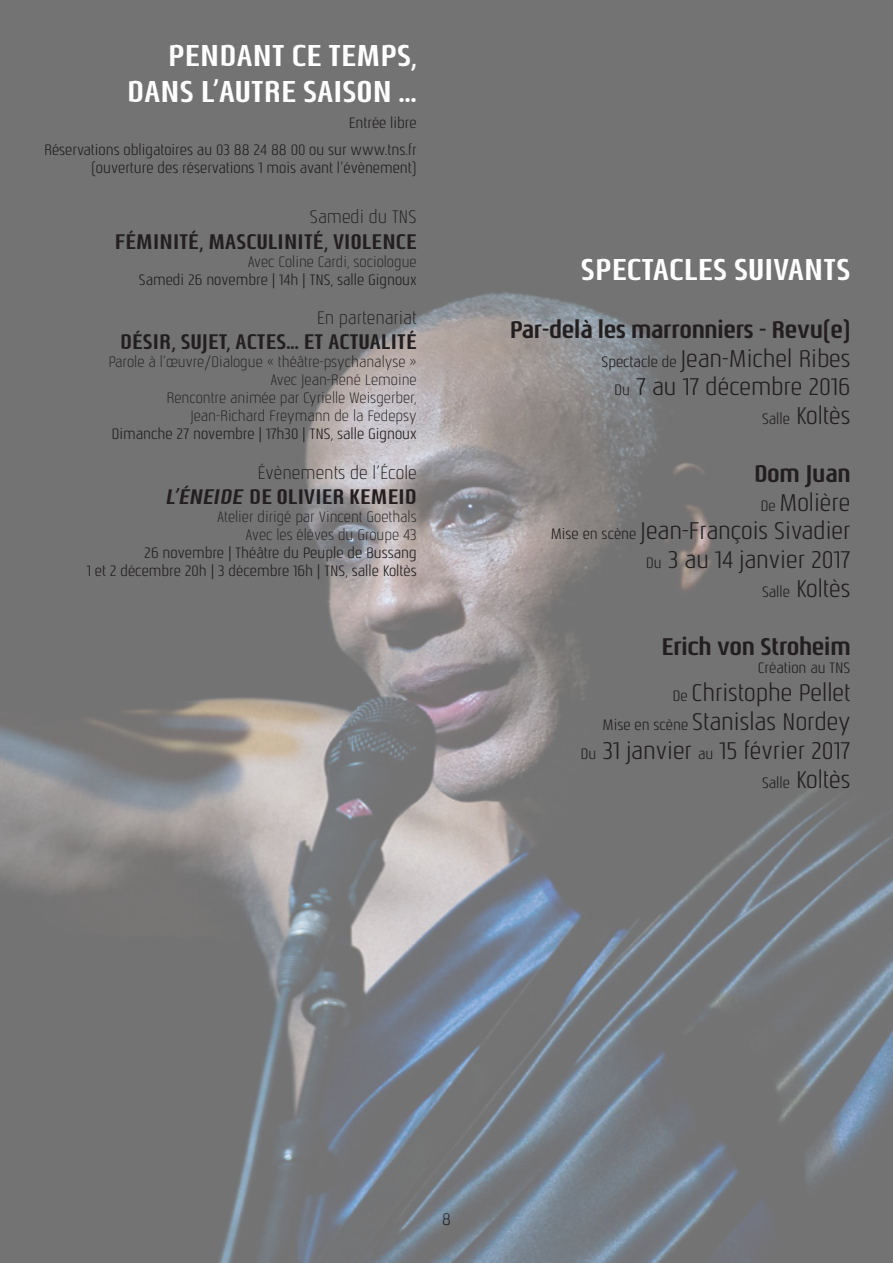
<style>
.page{position:relative;width:893px;height:1263px;background:#fff}
.page>*{position:absolute;margin:0;border:0;box-sizing:border-box;transform-origin:0 0}
.t1{font:700 30px "Nautikka";letter-spacing:.01em;color:#fff}
.t2{font:24px "Nautikka";color:#231f20}
.t3{font:700 24px "Nautikka";color:#231f20}
.t4{font:700 21px "Nautikka";letter-spacing:.01em;color:#231f20}
.t5{font:300 18px "Nautikka";color:#231f20}
.t6{font:300 16.5px "Nautikka";color:#231f20}
.t7{font:15px/18px "Nautikka";color:#231f20;text-align:right}
.t8{font:300 15px "Nautikka";color:#231f20}
.s1{font-style:italic}
.s2{font-size:15px}
</style>
<div class="page">
<img style="left:0;top:0;width:893px;height:1263px">
<p class="t1" style="left:168px;top:37px;width:250px">PENDANT CE TEMPS,</p>
<p class="t1" style="left:127px;top:73px;width:291px">DANS L’AUTRE SAISON ...</p>
<p class="t7" style="left:349px;top:114px;width:70px">Entrée libre</p>
<p class="t7" style="left:44px;top:141px;width:374px">Réservations obligatoires au 03 88 24 88 00 ou sur www.tns.fr (ouverture des réservations 1 mois avant l’évènement)</p>
<p class="t5" style="left:310px;top:206px;width:108px">Samedi du TNS</p>
<p class="t4" style="left:115px;top:228px;width:303px">FÉMINITÉ, MASCULINITÉ, VIOLENCE</p>
<p class="t8" style="left:248px;top:252px;width:170px">Avec Coline Cardi, sociologue</p>
<p class="t7" style="left:139px;top:270px;width:279px">Samedi 26 novembre | 14h | TNS, salle Gignoux</p>
<p class="t5" style="left:317px;top:307px;width:102px">En partenariat</p>
<p class="t4" style="left:120px;top:329px;width:298px">DÉSIR, SUJET, ACTES... ET ACTUALITÉ</p>
<p class="t8" style="left:108px;top:353px;width:310px">Parole à l’œuvre/Dialogue « théâtre-psychanalyse »</p>
<p class="t8" style="left:270px;top:371px;width:148px">Avec Jean-René Lemoine</p>
<p class="t8" style="left:167px;top:389px;width:252px">Rencontre animée par Cyrielle Weisgerber,</p>
<p class="t8" style="left:190px;top:407px;width:228px">Jean-Richard Freymann de la Fedepsy</p>
<p class="t7" style="left:112px;top:425px;width:307px">Dimanche 27 novembre | 17h30 | TNS, salle Gignoux</p>
<p class="t5" style="left:258px;top:462px;width:161px">Évènements de l’École</p>
<p class="t4" style="left:168px;top:484px;width:251px"><span class="s1">L’ÉNEIDE</span> DE OLIVIER KEMEID</p>
<p class="t8" style="left:217px;top:508px;width:201px">Atelier dirigé par Vincent Goethals</p>
<p class="t8" style="left:246px;top:526px;width:173px">Avec les élèves du Groupe 43</p>
<p class="t7" style="left:144px;top:544px;width:274px">26 novembre | Théâtre du Peuple de Bussang</p>
<p class="t7" style="left:87px;top:562px;width:331px">1 et 2 décembre 20h | 3 décembre 16h | TNS, salle Koltès</p>
<p class="t1" style="left:581px;top:251px;width:271px">SPECTACLES SUIVANTS</p>
<p class="t3" style="left:510px;top:314px;width:342px">Par-delà les marronniers - Revu(e)</p>
<p class="t2" style="left:601px;top:344px;width:250px"><span class="s2">Spectacle de</span> Jean-Michel Ribes</p>
<p class="t2" style="left:614px;top:373px;width:238px"><span class="s2">Du</span> 7 au 17 décembre 2016</p>
<p class="t2" style="left:762px;top:401px;width:90px"><span class="s2">Salle</span> Koltès</p>
<p class="t3" style="left:754px;top:458px;width:98px">Dom Juan</p>
<p class="t2" style="left:760px;top:488px;width:92px"><span class="s2">De</span> Molière</p>
<p class="t2" style="left:551px;top:517px;width:301px"><span class="s2">Mise en scène</span> Jean-François Sivadier</p>
<p class="t2" style="left:646px;top:545px;width:206px"><span class="s2">Du</span> 3 au 14 janvier 2017</p>
<p class="t2" style="left:762px;top:574px;width:90px"><span class="s2">Salle</span> Koltès</p>
<p class="t3" style="left:661px;top:631px;width:191px">Erich von Stroheim</p>
<p class="t7" style="left:758px;top:658px;width:94px">Création au TNS</p>
<p class="t2" style="left:672px;top:679px;width:179px"><span class="s2">De</span> Christophe Pellet</p>
<p class="t2" style="left:603px;top:707px;width:249px"><span class="s2">Mise en scène</span> Stanislas Nordey</p>
<p class="t2" style="left:581px;top:736px;width:271px"><span class="s2">Du</span> 31 janvier <span class="s2">au</span> 15 février 2017</p>
<p class="t2" style="left:762px;top:765px;width:90px"><span class="s2">Salle</span> Koltès</p>
<p class="t6" style="left:442px;top:1209px;width:10px">8</p>
</div>
